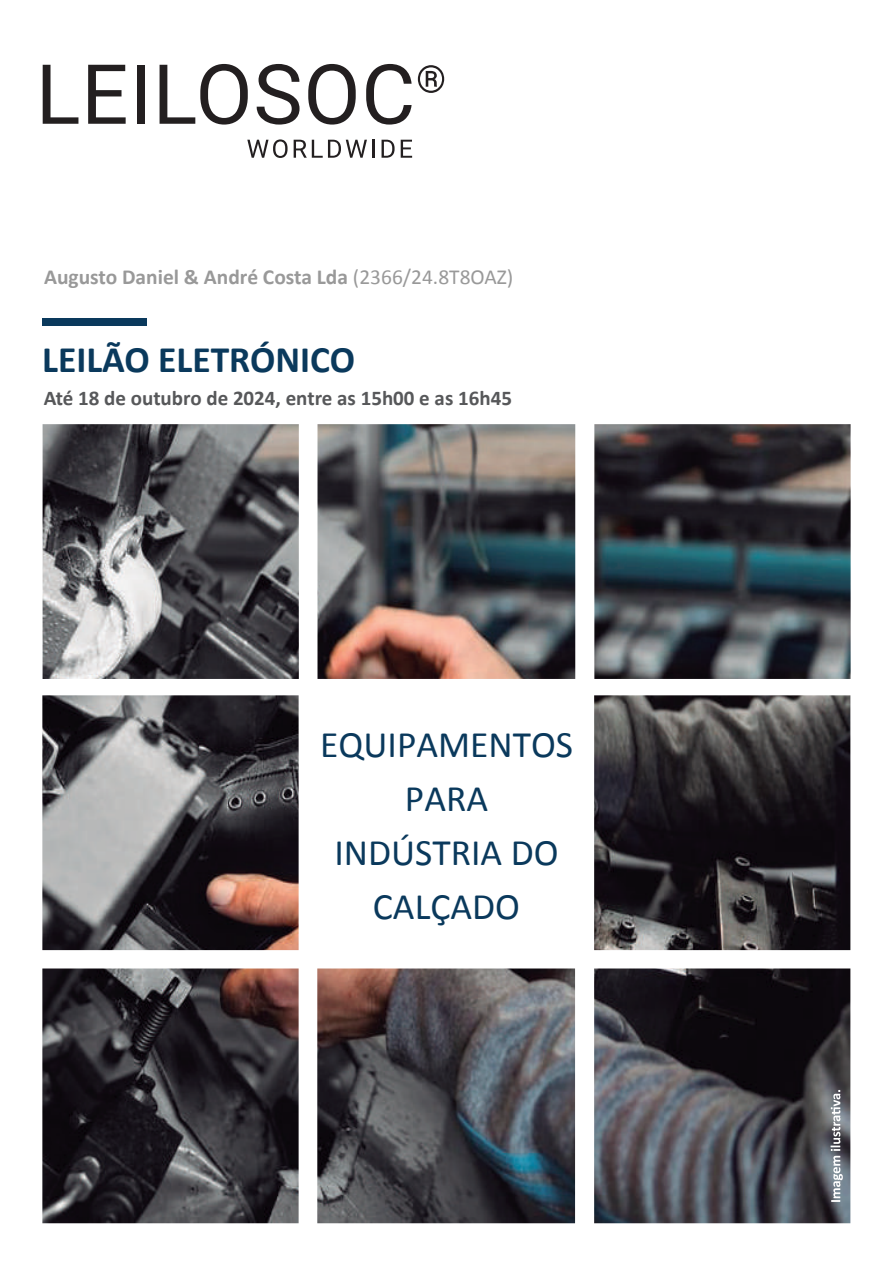
<style>
.page{position:relative;width:893px;height:1263px;background:#fff}
.page>*{position:absolute;margin:0;border:0;box-sizing:border-box;transform-origin:0 0}
.t1{font:37.5px/54px "Calibri";color:#0a395c;text-align:center}
.t2{font:700 37.5px "Calibri";color:#0a395c}
.t3{font:700 21.45px "Calibri";color:#999}
.t4{font:700 21px "Calibri";color:#57585a}
.s1{font-weight:400}
</style>
<div class="page">
<div style="left:43px;top:318px;width:104px;height:8px;background:#0a395c"></div>
<img style="left:42px;top:424px;width:809px;height:799px">
<svg style="left:43px;top:65px;width:35px;height:59px"></svg>
<svg style="left:88px;top:65px;width:38px;height:59px"></svg>
<div style="left:137px;top:65px;width:7px;height:59px;background:#231f20"></div>
<svg style="left:160px;top:64px;width:88px;height:61px"></svg>
<svg style="left:257px;top:64px;width:43px;height:61px"></svg>
<svg style="left:308px;top:64px;width:48px;height:61px"></svg>
<svg style="left:366px;top:64px;width:46px;height:61px"></svg>
<svg style="left:418px;top:65px;width:26px;height:28px"></svg>
<svg style="left:247px;top:139px;width:41px;height:19px"></svg>
<svg style="left:294px;top:140px;width:73px;height:18px"></svg>
<hr style="left:372px;top:140px;width:3px;height:18px;background:#231f20">
<svg style="left:382px;top:140px;width:13px;height:18px"></svg>
<svg style="left:401px;top:140px;width:11px;height:18px"></svg>
<svg style="left:830px;top:1090px;width:13px;height:112px"></svg>
<p class="t3" style="left:44px;top:262px;width:471px">Augusto Daniel &amp; André Costa Lda <span class="s1">(2366/24.8T8OAZ)</span></p>
<h1 class="t2" style="left:42px;top:333px;width:314px">LEILÃO ELETRÓNICO</h1>
<p class="t4" style="left:44px;top:383px;width:470px">Até 18 de outubro de 2024, entre as 15h00 e as 16h45</p>
<h1 class="t1" style="left:320px;top:716px;width:255px">EQUIPAMENTOS<br>PARA<br>INDÚSTRIA DO<br>CALÇADO</h1>
</div>
